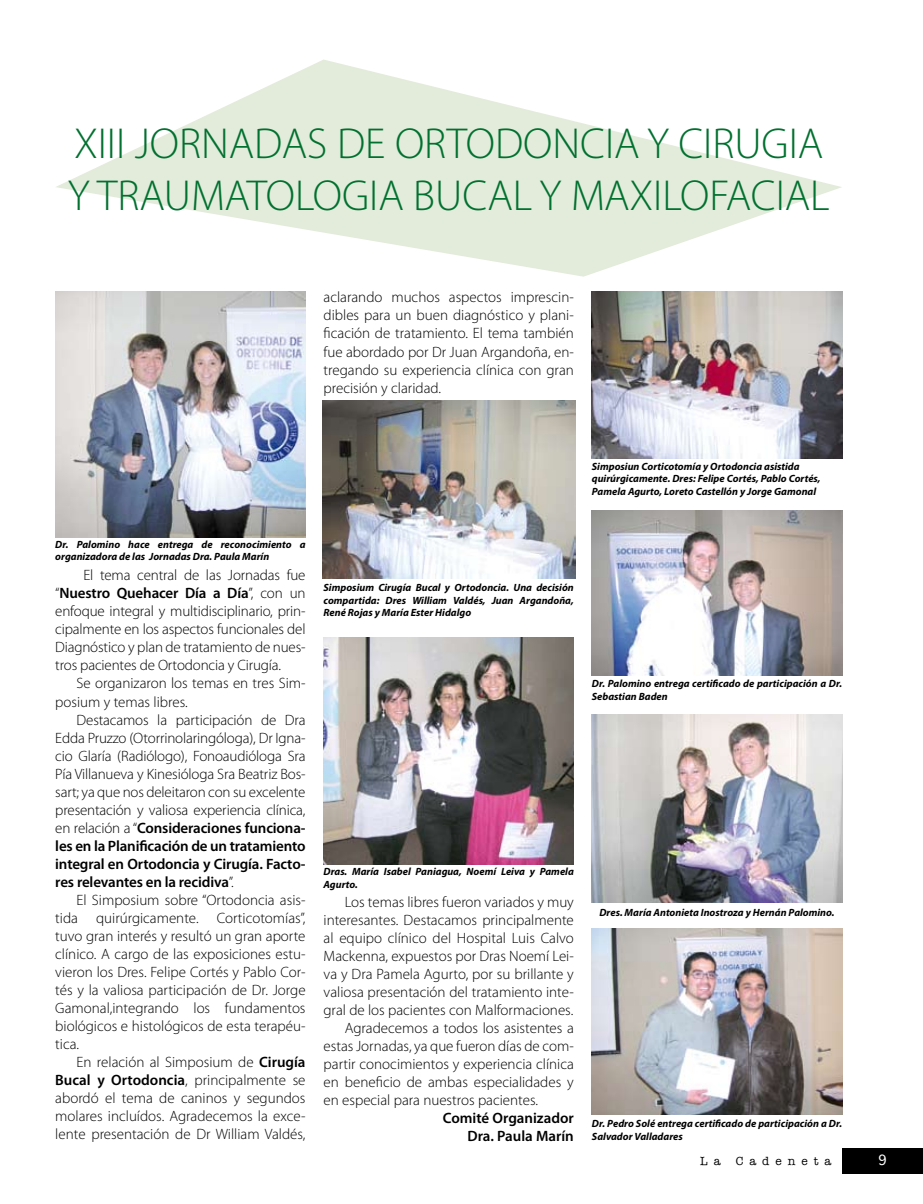
<style>
.page{position:relative;width:923px;height:1204px;background:#fff}
.page>*{position:absolute;margin:0;border:0;box-sizing:border-box;transform-origin:0 0}
.t1{font:300 43.5px/52.2px "Myriad Pro";color:#00712f}
.t2{font:300 15px/18px "Myriad Pro";color:#000;text-align:justify}
.t3{font:600 15px/18px "Myriad Pro";color:#000;text-align:right}
.t4{font:13.5px "Geneva";color:#fff}
.t5{font:12px "American Typewriter";letter-spacing:.5em;color:#000}
.t6{font:italic 700 10.5px/12.6px "Myriad Pro";color:#000}
.s1{font-weight:600}
</style>
<div class="page">
<div style="left:842px;top:1147px;width:81px;height:26px;background:#000"></div>
<svg style="left:56px;top:60px;width:786px;height:216px;fill:#e8efe2"></svg>
<img style="left:592px;top:291px;width:250px;height:168px">
<img style="left:322px;top:400px;width:253px;height:178px">
<img style="left:323px;top:637px;width:251px;height:227px">
<img style="left:55px;top:291px;width:250px;height:246px">
<img style="left:592px;top:714px;width:250px;height:188px">
<img style="left:592px;top:510px;width:250px;height:165px">
<img style="left:592px;top:928px;width:250px;height:186px">
<h1 class="t1" style="left:68px;top:118px;width:763px">XIII JORNADAS DE ORTODONCIA Y CIRUGIA<br>Y TRAUMATOLOGIA BUCAL Y MAXILOFACIAL</h1>
<p class="t2" style="left:323px;top:289px;width:252px">aclarando muchos aspectos imprescin&shy;dibles para un buen diagnóstico y plani&shy;ficación de tratamiento. El tema también fue abordado por Dr Juan Argandoña, en&shy;tregando su experiencia clínica con gran precisión y claridad.</p>
<p class="t6" style="left:55px;top:537px;width:252px">Dr. Palomino hace entrega de reconocimiento a organizadora de las Jornadas Dra. Paula Marín</p>
<p class="t2" style="left:55px;top:566px;width:252px;text-indent:28px">El tema central de las Jornadas fue “<span class="s1">Nuestro Quehacer Día a Día</span>”, con un enfoque integral y multidisciplinario, prin&shy;cipalmente en los aspectos funcionales del Diagnóstico y plan de tratamiento de nues&shy;tros pacientes de Ortodoncia y Cirugía.</p>
<p class="t2" style="left:55px;top:674px;width:252px;text-indent:21px">Se organizaron los temas en tres Sim&shy;posium y temas libres.</p>
<p class="t2" style="left:55px;top:710px;width:252px;text-indent:21px">Destacamos la participación de Dra Edda Pruzzo (Otorrinolaringóloga), Dr Igna&shy;cio Glaría (Radiólogo), Fonoaudióloga Sra Pía Villanueva y Kinesióloga Sra Beatriz Bos&shy;sart; ya que nos deleitaron con su excelente presentación y valiosa experiencia clínica, en relación a “<span class="s1">Consideraciones funciona&shy;les en la Planificación de un tratamiento integral en Ortodoncia y Cirugía. Facto&shy;res relevantes en la recidiva</span>”.</p>
<p class="t2" style="left:55px;top:890px;width:252px;text-indent:21px">El Simposium sobre “Ortodoncia asis&shy;tida quirúrgicamente. Corticotomías”, tuvo gran interés y resultó un gran aporte clínico. A cargo de las exposiciones estu&shy;vieron los Dres. Felipe Cortés y Pablo Cor&shy;tés y la valiosa participación de Dr. Jorge Gamonal,integrando los fundamentos biológicos e histológicos de esta terapéu&shy;tica.</p>
<p class="t2" style="left:55px;top:1052px;width:252px;text-indent:21px">En relación al Simposium de <span class="s1">Cirugía Bucal y Ortodoncia</span>, principalmente se abordó el tema de caninos y segundos molares incluídos. Agradecemos la exce&shy;lente presentación de Dr William Valdés,</p>
<p class="t6" style="left:323px;top:581px;width:252px;text-align:justify">Simposium Cirugía Bucal y Ortodoncia. Una decisión compartida: Dres William Valdés, Juan Argandoña, René Rojas y María Ester Hidalgo</p>
<p class="t6" style="left:323px;top:865px;width:252px">Dras. María Isabel Paniagua, Noemí Leiva y Pamela<br>Agurto.</p>
<p class="t2" style="left:345px;top:892px;width:230px">Los temas libres fueron variados y muy</p>
<p class="t2" style="left:323px;top:910px;width:252px">interesantes. Destacamos principalmente</p>
<p class="t2" style="left:323px;top:928px;width:252px">al equipo clínico del Hospital Luis Calvo</p>
<p class="t2" style="left:323px;top:946px;width:252px">Mackenna, expuestos por Dras Noemí Lei-</p>
<p class="t2" style="left:323px;top:964px;width:252px">va y Dra Pamela Agurto, por su brillante y</p>
<p class="t2" style="left:323px;top:982px;width:252px">valiosa presentación del tratamiento inte-</p>
<p class="t2" style="left:323px;top:1000px;width:251px">gral de los pacientes con Malformaciones.</p>
<p class="t2" style="left:345px;top:1018px;width:230px">Agradecemos a todos los asistentes a</p>
<p class="t2" style="left:323px;top:1036px;width:252px">estas Jornadas, ya que fueron días de com-</p>
<p class="t2" style="left:323px;top:1054px;width:252px">partir conocimientos y experiencia clínica</p>
<p class="t2" style="left:323px;top:1072px;width:252px">en beneficio de ambas especialidades y</p>
<p class="t2" style="left:323px;top:1090px;width:216px">en especial para nuestros pacientes.</p>
<p class="t3" style="left:443px;top:1108px;width:132px">Comité Organizador<br>Dra. Paula Marín</p>
<p class="t6" style="left:592px;top:459px;width:230px">Simposiun Corticotomía y Ortodoncia asistida quirúrgicamente. Dres: Felipe Cortés, Pablo Cortés,<br>Pamela Agurto, Loreto Castellón y Jorge Gamonal</p>
<p class="t6" style="left:592px;top:676px;width:252px">Dr. Palomino entrega certificado de participación a Dr.<br>Sebastian Baden</p>
<p class="t6" style="left:599px;top:905px;width:237px">Dres. María Antonieta Inostroza y Hernán Palomino.</p>
<p class="t6" style="left:592px;top:1117px;width:252px">Dr. Pedro Solé entrega certificado de participación a Dr.<br>Salvador Valladares</p>
<p class="t5" style="left:700px;top:1151px;width:132px">La Cadeneta</p>
<p class="t4" style="left:878px;top:1147px;width:11px">9</p>
</div>
